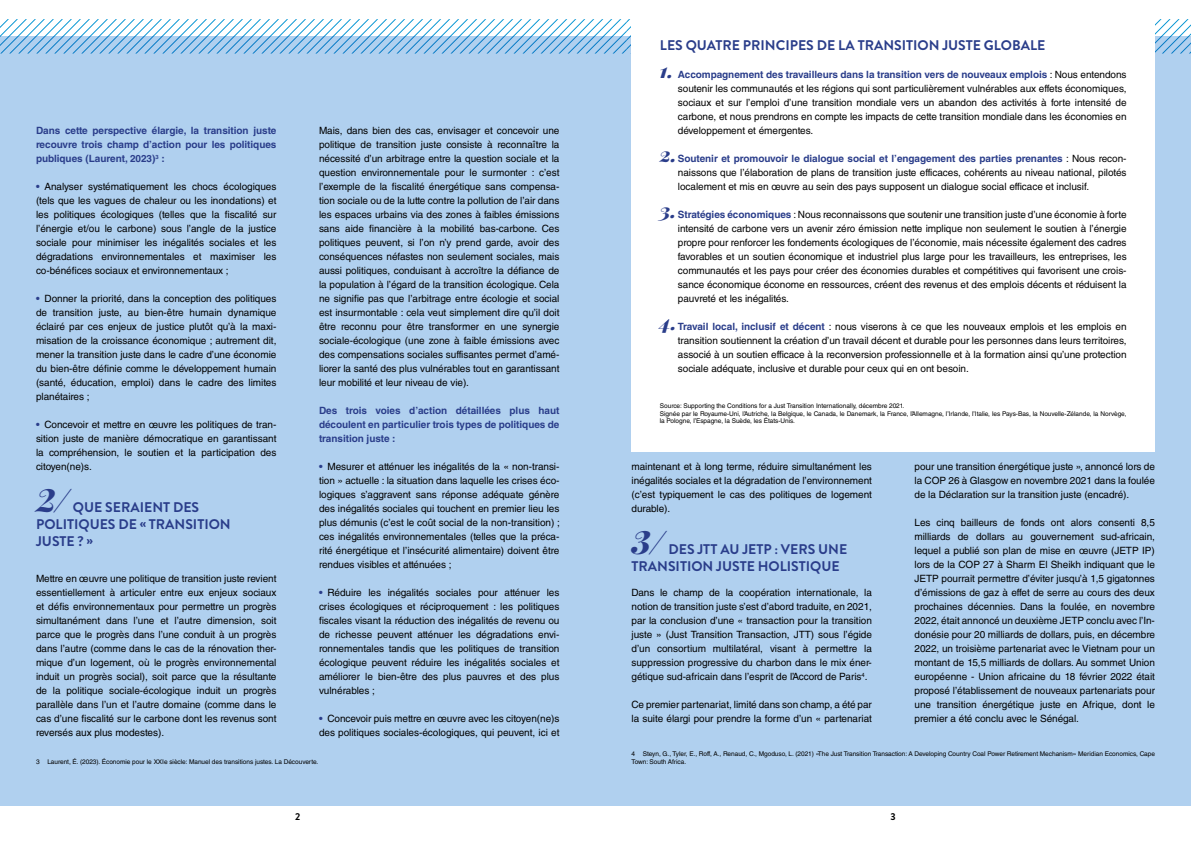
<style>
.page{position:relative;width:1191px;height:842px;background:#fff}
.page>*{position:absolute;margin:0;border:0;box-sizing:border-box;transform-origin:0 0}
.t1{font:italic 900 32px "Playfair Display";color:#2a3d8a}
.t2{font:700 14px/16.8px "Brandon Grotesque";color:#2a3d8a}
.t3{font:10px/14px "Helvetica LT Std";letter-spacing:-.005em;color:#000;text-align:justify}
.t4{font:700 10px/14px "Helvetica LT Std";letter-spacing:-.005em;color:#2a3d8a;text-align:justify}
.t5{font:700 10px "Brandon Grotesque";color:#000}
.t6{font:6.5px/7.8px "Helvetica LT Std";letter-spacing:-.005em;color:#000}
.s1{font-weight:700;color:#2a3d8a}
.s2{font-family:"Playfair Display";font-weight:900;font-style:italic;font-size:20px;color:#2a3d8a}
</style>
<div class="page">
<div style="left:0;top:36px;width:1191px;height:770px;background:#b0d0ef"></div>
<svg style="left:0;top:19px;width:1191px;height:35px"></svg>
<div style="left:631px;top:0;width:524px;height:452px;background:#fff"></div>
<p class="t4" style="left:36px;top:123px;width:242px">Dans cette perspective élargie, la transition juste recouvre trois champ d’action pour les politiques publiques (Laurent, 2023)<sup>3</sup> :</p>
<p class="t3" style="left:36px;top:179px;width:242px"><span class="s1">•</span> Analyser systématiquement les chocs écologiques (tels que les vagues de chaleur ou les inondations) et les politiques écologiques (telles que la fiscalité sur l’énergie et/ou le carbone) sous l’angle de la justice sociale pour minimiser les inégalités sociales et les dégradations environnementales et maximiser les co-bénéfices sociaux et environnementaux ;</p>
<p class="t3" style="left:36px;top:291px;width:242px"><span class="s1">•</span> Donner la priorité, dans la conception des politiques de transition juste, au bien-être humain dynamique éclairé par ces enjeux de justice plutôt qu’à la maxi&shy;misation de la croissance économique ; autrement dit, mener la transition juste dans le cadre d’une économie du bien-être définie comme le développement humain (santé, éducation, emploi) dans le cadre des limites planétaires ;</p>
<p class="t3" style="left:36px;top:417px;width:242px"><span class="s1">•</span> Concevoir et mettre en œuvre les politiques de tran&shy;sition juste de manière démocratique en garantissant la compréhension, le soutien et la participation des citoyen(ne)s.</p>
<h1 class="t1" style="left:36px;top:474px;width:35px">2/</h1>
<p class="t3" style="left:319px;top:123px;width:242px">Mais, dans bien des cas, envisager et concevoir une politique de transition juste consiste à reconnaître la nécessité d’un arbitrage entre la question sociale et la question environnementale pour le surmonter : c’est l’exemple de la fiscalité énergétique sans compensa&shy;tion sociale ou de la lutte contre la pollution de l’air dans les espaces urbains via des zones à faibles émissions sans aide financière à la mobilité bas-carbone. Ces politiques peuvent, si l’on n’y prend garde, avoir des conséquences néfastes non seulement sociales, mais aussi politiques, conduisant à accroître la défiance de la population à l’égard de la transition écologique. Cela ne signifie pas que l’arbitrage entre écologie et social est insurmontable : cela veut simplement dire qu’il doit être reconnu pour être transformer en une synergie sociale-écologique (une zone à faible émissions avec des compensations sociales suffisantes permet d’amé&shy;liorer la santé des plus vulnérables tout en garantissant leur mobilité et leur niveau de vie).</p>
<p class="t4" style="left:319px;top:403px;width:242px">Des trois voies d’action détaillées plus haut découlent en particulier trois types de politiques de transition juste :</p>
<p class="t3" style="left:319px;top:459px;width:242px"><span class="s1">•</span> Mesurer et atténuer les inégalités de la « non-transi&shy;tion » actuelle : la situation dans laquelle les crises éco&shy;logiques s’aggravent sans réponse adéquate génère des inégalités sociales qui touchent en premier lieu les plus démunis (c’est le coût social de la non-transition) ; ces inégalités environnementales (telles que la préca&shy;rité énergétique et l’insécurité alimentaire) doivent être rendues visibles et atténuées ;</p>
<p class="t3" style="left:319px;top:585px;width:242px"><span class="s1">•</span> Réduire les inégalités sociales pour atténuer les crises écologiques et réciproquement : les politiques fiscales visant la réduction des inégalités de revenu ou de richesse peuvent atténuer les dégradations envi&shy;ronnementales tandis que les politiques de transition écologique peuvent réduire les inégalités sociales et améliorer le bien-être des plus pauvres et des plus vulnérables ;</p>
<p class="t3" style="left:319px;top:711px;width:242px"><span class="s1">•</span> Concevoir puis mettre en œuvre avec les citoyen(ne)s des politiques sociales-écologiques, qui peuvent, ici et</p>
<h2 class="t2" style="left:36px;top:499px;width:196px;text-indent:37px">QUE SERAIENT DES<br>POLITIQUES DE « TRANSITION<br>JUSTE ? »</h2>
<p class="t3" style="left:36px;top:571px;width:242px">Mettre en œuvre une politique de transition juste revient essentiellement à articuler entre eux enjeux sociaux et défis environnementaux pour permettre un progrès simultanément dans l’une et l’autre dimension, soit parce que le progrès dans l’une conduit à un progrès dans l’autre (comme dans le cas de la rénovation ther&shy;mique d’un logement, où le progrès environnemental induit un progrès social), soit parce que la résultante de la politique sociale-écologique induit un progrès parallèle dans l’un et l’autre domaine (comme dans le cas d’une fiscalité sur le carbone dont les revenus sont reversés aux plus modestes).</p>
<p class="t6" style="left:36px;top:758px;width:284px">3 Laurent, É. (2023). Économie pour le XXIe siècle: Manuel des transitions justes. La Découverte.</p>
<h2 class="t2" style="left:660px;top:37px;width:387px">LES QUATRE PRINCIPES DE LA TRANSITION JUSTE GLOBALE</h2>
<p class="t3" style="left:678px;top:67px;width:450px;text-indent:-18px"><span class="s2">1.</span> <span class="s1">Accompagnement des travailleurs dans la transition vers de nouveaux emplois</span> : Nous entendons soutenir les communautés et les régions qui sont particulièrement vulnérables aux effets économiques, sociaux et sur l’emploi d’une transition mondiale vers un abandon des activités à forte intensité de carbone, et nous prendrons en compte les impacts de cette transition mondiale dans les économies en développement et émergentes.</p>
<p class="t3" style="left:678px;top:151px;width:450px;text-indent:-18px"><span class="s2">2.</span> <span class="s1">Soutenir et promouvoir le dialogue social et l’engagement des parties prenantes</span> : Nous recon&shy;naissons que l’élaboration de plans de transition juste efficaces, cohérents au niveau national, pilotés localement et mis en œuvre au sein des pays supposent un dialogue social efficace et inclusif.</p>
<p class="t3" style="left:678px;top:207px;width:450px;text-indent:-18px"><span class="s2">3.</span> <span class="s1">Stratégies économiques</span> : Nous reconnaissons que soutenir une transition juste d’une économie à forte intensité de carbone vers un avenir zéro émission nette implique non seulement le soutien à l’énergie propre pour renforcer les fondements écologiques de l’économie, mais nécessite également des cadres favorables et un soutien économique et industriel plus large pour les travailleurs, les entreprises, les communautés et les pays pour créer des économies durables et compétitives qui favorisent une crois&shy;sance économique économe en ressources, créent des revenus et des emplois décents et réduisent la pauvreté et les inégalités.</p>
<p class="t3" style="left:678px;top:319px;width:450px;text-indent:-18px"><span class="s2">4.</span> <span class="s1">Travail local, inclusif et décent</span> : nous viserons à ce que les nouveaux emplois et les emplois en transition soutiennent la création d’un travail décent et durable pour les personnes dans leurs territoires, associé à un soutien efficace à la reconversion professionnelle et à la formation ainsi qu’une protection sociale adéquate, inclusive et durable pour ceux qui en ont besoin.</p>
<p class="t6" style="left:660px;top:402px;width:468px">Source: Supporting the Conditions for a Just Transition Internationally, décembre 2021.<br>Signée par le Royaume-Uni, l’Autriche, la Belgique, le Canada, le Danemark, la France, l’Allemagne, l’Irlande, l’Italie, les Pays-Bas, la Nouvelle-Zélande, la Norvège, la Pologne, l’Espagne, la Suède, les États-Unis.</p>
<p class="t3" style="left:914px;top:459px;width:242px">pour une transition énergétique juste », annoncé lors de la COP 26 à Glasgow en novembre 2021 dans la foulée de la Déclaration sur la transition juste (encadré).</p>
<p class="t3" style="left:914px;top:515px;width:242px">Les cinq bailleurs de fonds ont alors consenti 8,5 milliards de dollars au gouvernement sud-africain, lequel a publié son plan de mise en œuvre (JETP IP) lors de la COP 27 à Sharm El Sheikh indiquant que le JETP pourrait permettre d’éviter jusqu’à 1,5 gigatonnes d’émissions de gaz à effet de serre au cours des deux prochaines décennies. Dans la foulée, en novembre 2022, était annoncé un deuxième JETP conclu avec l’In&shy;donésie pour 20 milliards de dollars, puis, en décembre 2022, un troisième partenariat avec le Vietnam pour un montant de 15,5 milliards de dollars. Au sommet Union européenne - Union africaine du 18 février 2022 était proposé l’établissement de nouveaux partenariats pour une transition énergétique juste en Afrique, dont le premier a été conclu avec le Sénégal.</p>
<p class="t3" style="left:631px;top:459px;width:242px">maintenant et à long terme, réduire simultanément les inégalités sociales et la dégradation de l’environnement (c’est typiquement le cas des politiques de logement durable).</p>
<h1 class="t1" style="left:631px;top:516px;width:35px">3/</h1>
<h2 class="t2" style="left:631px;top:541px;width:217px;text-indent:37px">DES JTT AU JETP : VERS UNE<br>TRANSITION JUSTE HOLISTIQUE</h2>
<p class="t3" style="left:631px;top:585px;width:242px">Dans le champ de la coopération internationale, la notion de transition juste s’est d’abord traduite, en 2021, par la conclusion d’une « transaction pour la transition juste » (Just Transition Transaction, JTT) sous l’égide d’un consortium multilatéral, visant à permettre la suppression progressive du charbon dans le mix éner&shy;gétique sud-africain dans l’esprit de l’Accord de Paris<sup>4</sup>.</p>
<p class="t3" style="left:631px;top:697px;width:242px">Ce premier partenariat, limité dans son champ, a été par la suite élargi pour prendre la forme d’un « partenariat</p>
<p class="t6" style="left:631px;top:750px;width:525px">4 Steyn, G., Tyler, E., Roff, A., Renaud, C., Mgoduso, L. (2021) «The Just Transition Transaction: A Developing Country Coal Power Retirement Mechanism» Meridian Economics, Cape<br>Town: South Africa.</p>
<p class="t5" style="left:295px;top:810px;width:7px">2</p>
<p class="t5" style="left:890px;top:810px;width:7px">3</p>
</div>
